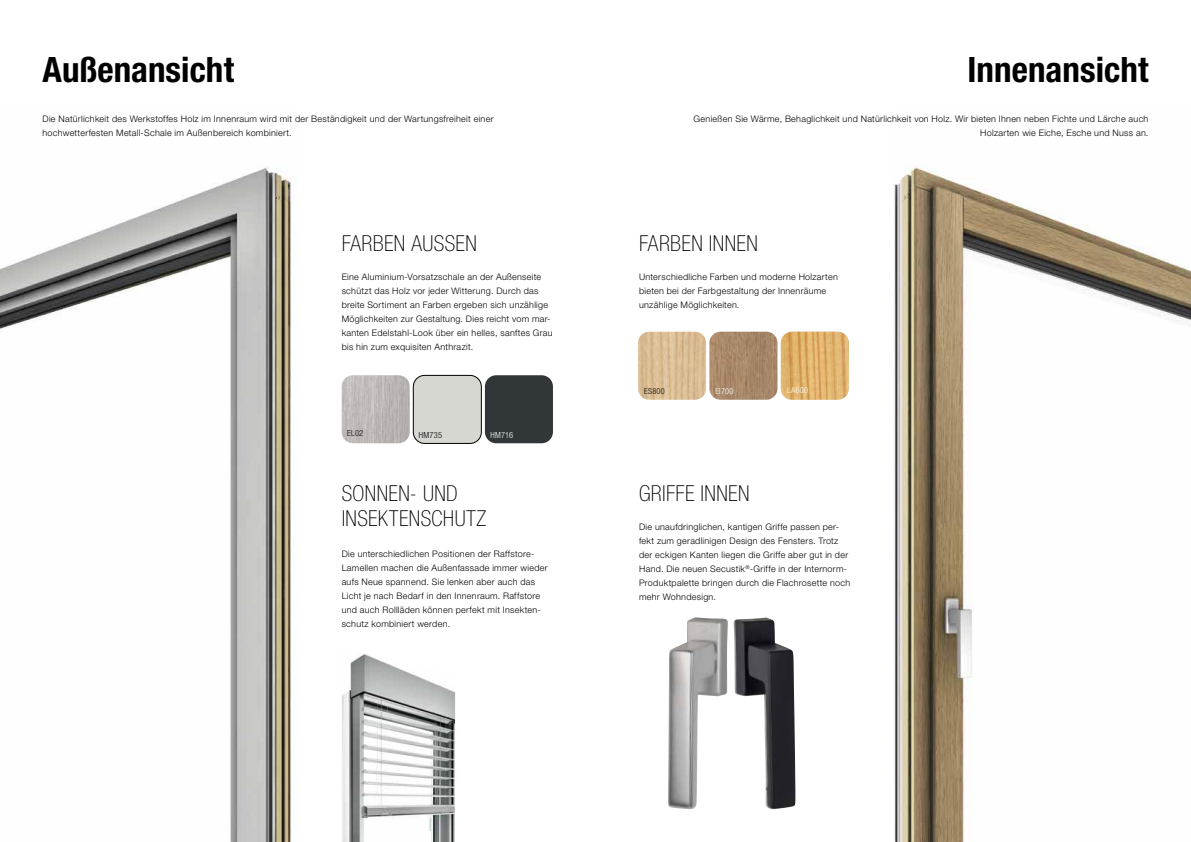
<style>
.page{position:relative;width:1191px;height:842px;background:#fff}
.page>*{position:absolute;margin:0;border:0;box-sizing:border-box;transform-origin:0 0}
.t1{font:700 condensed 35px "Helvetica Neue LT Pro";color:#000}
.t2{font:100 condensed 22px/25.6px "Helvetica Neue LT Pro";letter-spacing:.015em;color:#000}
.t3{font:300 9px/14px "Helvetica Neue LT Pro";letter-spacing:.03em;color:#000}
.t4{font:300 condensed 8.4px "Helvetica Neue LT Pro";letter-spacing:.03em;color:#000}
.t5{font:300 condensed 8.4px "Helvetica Neue LT Pro";letter-spacing:.015em;color:#fff}
.t6{font:300 condensed 8.2px "Helvetica Neue LT Pro";letter-spacing:.035em;color:#fff}
.t7{font:300 condensed 8.2px "Helvetica Neue LT Pro";letter-spacing:.035em;color:#000}
</style>
<div class="page">
<img style="left:894px;top:166px;width:297px;height:676px">
<img style="left:0;top:167px;width:296px;height:675px">
<img style="left:342px;top:654px;width:113px;height:188px">
<img style="left:668px;top:617px;width:60px;height:192px">
<img style="left:733px;top:617px;width:62px;height:192px">
<img style="left:342px;top:375px;width:68px;height:68px">
<div style="left:413px;top:375px;width:68px;height:68px;background:#d5d7d0;border-radius:11px"></div>
<div style="left:413px;top:375px;width:68px;height:69px;border:1px solid #000;border-radius:11px"></div>
<div style="left:485px;top:375px;width:68px;height:68px;background:#313739;border-radius:11px"></div>
<img style="left:638px;top:332px;width:68px;height:68px">
<img style="left:709px;top:332px;width:68px;height:68px">
<img style="left:781px;top:332px;width:68px;height:68px">
<h1 class="t1" style="left:43px;top:48px;width:193px">Außenansicht</h1>
<p class="t3" style="left:43px;top:111px;width:452px">Die Natürlichkeit des Werkstoffes Holz im Innenraum wird mit der Beständigkeit und der Wartungsfreiheit einer hochwetterfesten Metall-Schale im Außenbereich kombiniert.</p>
<h2 class="t2" style="left:342px;top:231px;width:137px">FARBEN AUSSEN</h2>
<p class="t3" style="left:342px;top:270px;width:212px">Eine Aluminium-Vorsatzschale an der Außenseite schützt das Holz vor jeder Witterung. Durch das breite Sortiment an Farben ergeben sich unzählige Möglichkeiten zur Gestaltung. Dies reicht vom mar&shy;kanten Edelstahl-Look über ein helles, sanftes Grau bis hin zum exquisiten Anthrazit.</p>
<p class="t4" style="left:347px;top:428px;width:18px">EL02</p>
<p class="t4" style="left:419px;top:430px;width:25px">HM735</p>
<p class="t5" style="left:490px;top:430px;width:24px">HM716</p>
<h2 class="t2" style="left:342px;top:480px;width:146px">SONNEN- UND<br>INSEKTENSCHUTZ</h2>
<p class="t3" style="left:342px;top:546px;width:207px">Die unterschiedlichen Positionen der Raffstore-Lamellen machen die Außenfassade immer wieder aufs Neue spannend. Sie lenken aber auch das Licht je nach Bedarf in den Innenraum. Raffstore und auch Rollläden können perfekt mit Insekten&shy;schutz kombiniert werden.</p>
<h1 class="t1" style="left:967px;top:48px;width:182px">Innenansicht</h1>
<p class="t3" style="left:693px;top:111px;width:456px;text-align:right">Genießen Sie Wärme, Behaglichkeit und Natürlichkeit von Holz. Wir bieten Ihnen neben Fichte und Lärche auch<br>Holzarten wie Eiche, Esche und Nuss an.</p>
<h2 class="t2" style="left:639px;top:231px;width:120px">FARBEN INNEN</h2>
<p class="t3" style="left:639px;top:270px;width:200px">Unterschiedliche Farben und moderne Holzarten bieten bei der Farbgestaltung der Innenräume unzählige Möglichkeiten.</p>
<p class="t7" style="left:644px;top:386px;width:22px">ES800</p>
<p class="t6" style="left:715px;top:386px;width:19px">EI700</p>
<p class="t6" style="left:787px;top:385px;width:22px">LA600</p>
<h2 class="t2" style="left:639px;top:480px;width:112px">GRIFFE INNEN</h2>
<p class="t3" style="left:639px;top:520px;width:213px">Die unaufdringlichen, kantigen Griffe passen per&shy;fekt zum geradlinigen Design des Fensters. Trotz der eckigen Kanten liegen die Griffe aber gut in der Hand. Die neuen Secustik<sup>®</sup>-Griffe in der Internorm-Produktpalette bringen durch die Flachrosette noch mehr Wohndesign.</p>
</div>
